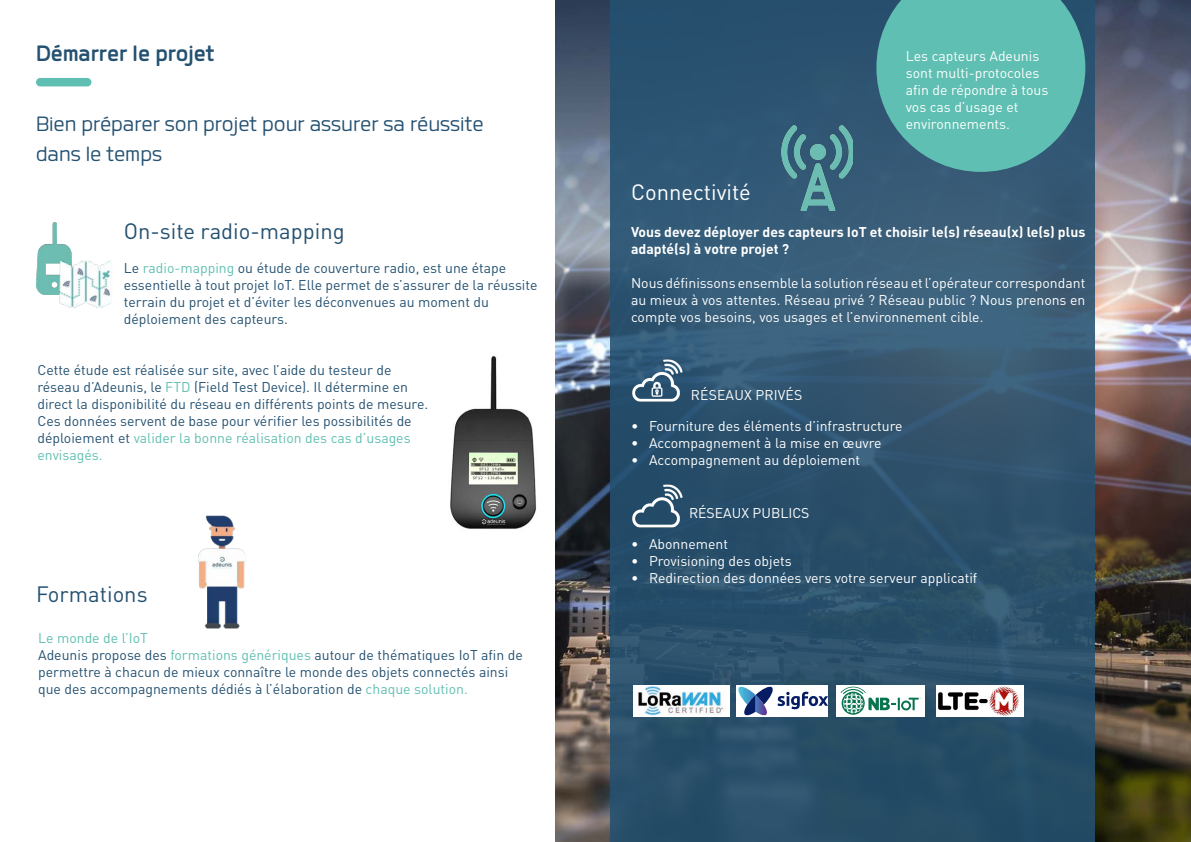
<style>
.page{position:relative;width:1191px;height:842px;background:#fff}
.page>*{position:absolute;margin:0;border:0;box-sizing:border-box;transform-origin:0 0}
.t1{font:700 29px "Labrador B";color:#245171}
.t2{font:27px "Labrador B";color:#245171}
.t3{font:22px "DIN Pro";color:#245171}
.t4{font:22px "DIN Pro";color:#fff}
.t5{font:14px/17px "DIN Pro";color:#245171}
.t6{font:14px/17px "DIN Pro";color:#fff;text-align:justify}
.t7{font:700 14px/17px "DIN Pro";color:#fff}
.t8{font:14px "DIN Pro";color:#5fbfb2}
.s1{color:#5fbfb2}
</style>
<div class="page">
<img style="left:556px;top:0;width:635px;height:842px">
<svg style="left:610px;top:0;width:484px;height:842px;fill:#2d526e"></svg>
<img style="left:450px;top:356px;width:87px;height:173px">
<img style="left:631px;top:356px;width:51px;height:52px">
<img style="left:631px;top:482px;width:51px;height:51px">
<img style="left:781px;top:125px;width:71px;height:85px">
<svg style="left:876px;top:0;width:209px;height:172px"></svg>
<div style="left:36px;top:78px;width:55px;height:8px;background:#5fbfb2;border-radius:4px"></div>
<img style="left:36px;top:222px;width:34px;height:73px">
<img style="left:52px;top:249px;width:60px;height:59px">
<img style="left:198px;top:515px;width:48px;height:114px">
<div style="left:836px;top:685px;width:89px;height:31px;background:#fff"></div>
<img style="left:633px;top:685px;width:96px;height:31px">
<svg style="left:840px;top:687px;width:81px;height:28px"></svg>
<div style="left:936px;top:685px;width:87px;height:31px;background:#fff"></div>
<img style="left:938px;top:686px;width:81px;height:30px">
<svg style="left:736px;top:685px;width:92px;height:31px"></svg>
<p class="t1" style="left:36px;top:39px;width:180px">Démarrer le projet</p>
<p class="t6" style="left:906px;top:47px;width:144px;text-align:left">Les capteurs Adeunis sont multi-protocoles afin de répondre à tous vos cas d’usage et</p>
<p class="t2" style="left:36px;top:110px;width:449px">Bien préparer son projet pour assurer sa réussite</p>
<p class="t6" style="left:906px;top:115px;width:106px">environnements.</p>
<p class="t2" style="left:36px;top:140px;width:128px">dans le temps</p>
<p class="t3" style="left:124px;top:216px;width:222px">On-site radio-mapping</p>
<p class="t5" style="left:124px;top:259px;width:415px">Le <span class="s1">radio-mapping</span> ou étude de couverture radio, est une étape essentielle à tout projet IoT. Elle permet de s’assurer de la réussite terrain du projet et d’éviter les déconvenues au moment du déploiement des capteurs.</p>
<p class="t5" style="left:37px;top:361px;width:392px">Cette étude est réalisée sur site, avec l’aide du testeur de réseau d’Adeunis, le <span class="s1">FTD</span> (Field Test Device). Il détermine en direct la disponibilité du réseau en différents points de mesure.<br>Ces données servent de base pour vérifier les possibilités de déploiement et <span class="s1">valider la bonne réalisation des cas d’usages envisagés.</span></p>
<p class="t3" style="left:36px;top:579px;width:113px">Formations</p>
<p class="t8" style="left:38px;top:628px;width:111px">Le monde de l’IoT</p>
<p class="t5" style="left:38px;top:646px;width:486px">Adeunis propose des <span class="s1">formations génériques</span> autour de thématiques IoT afin de permettre à chacun de mieux connaître le monde des objets connectés ainsi que des accompagnements dédiés à l’élaboration de <span class="s1">chaque solution.</span></p>
<p class="t4" style="left:631px;top:177px;width:121px">Connectivité</p>
<p class="t7" style="left:631px;top:223px;width:456px">Vous devez déployer des capteurs IoT et choisir le(s) réseau(x) le(s) plus adapté(s) à votre projet ?</p>
<p class="t6" style="left:631px;top:274px;width:456px">Nous définissons ensemble la solution réseau et l’opérateur correspondant au mieux à vos attentes. Réseau privé ? Réseau public ? Nous prenons en compte vos besoins, vos usages et l’environnement cible.</p>
<p class="t6" style="left:691px;top:386px;width:113px">RÉSEAUX PRIVÉS</p>
<p class="t6" style="left:631px;top:417px;width:273px">• Fourniture des éléments d’infrastructure</p>
<p class="t6" style="left:631px;top:434px;width:252px">• Accompagnement à la mise en œuvre</p>
<p class="t6" style="left:631px;top:451px;width:231px">• Accompagnement au déploiement</p>
<p class="t6" style="left:689px;top:504px;width:122px">RÉSEAUX PUBLICS</p>
<p class="t6" style="left:631px;top:534px;width:99px">• Abonnement</p>
<p class="t6" style="left:631px;top:551px;width:162px">• Provisioning des objets</p>
<p class="t6" style="left:631px;top:568px;width:348px">• Redirection des données vers votre serveur applicatif</p>
</div>
